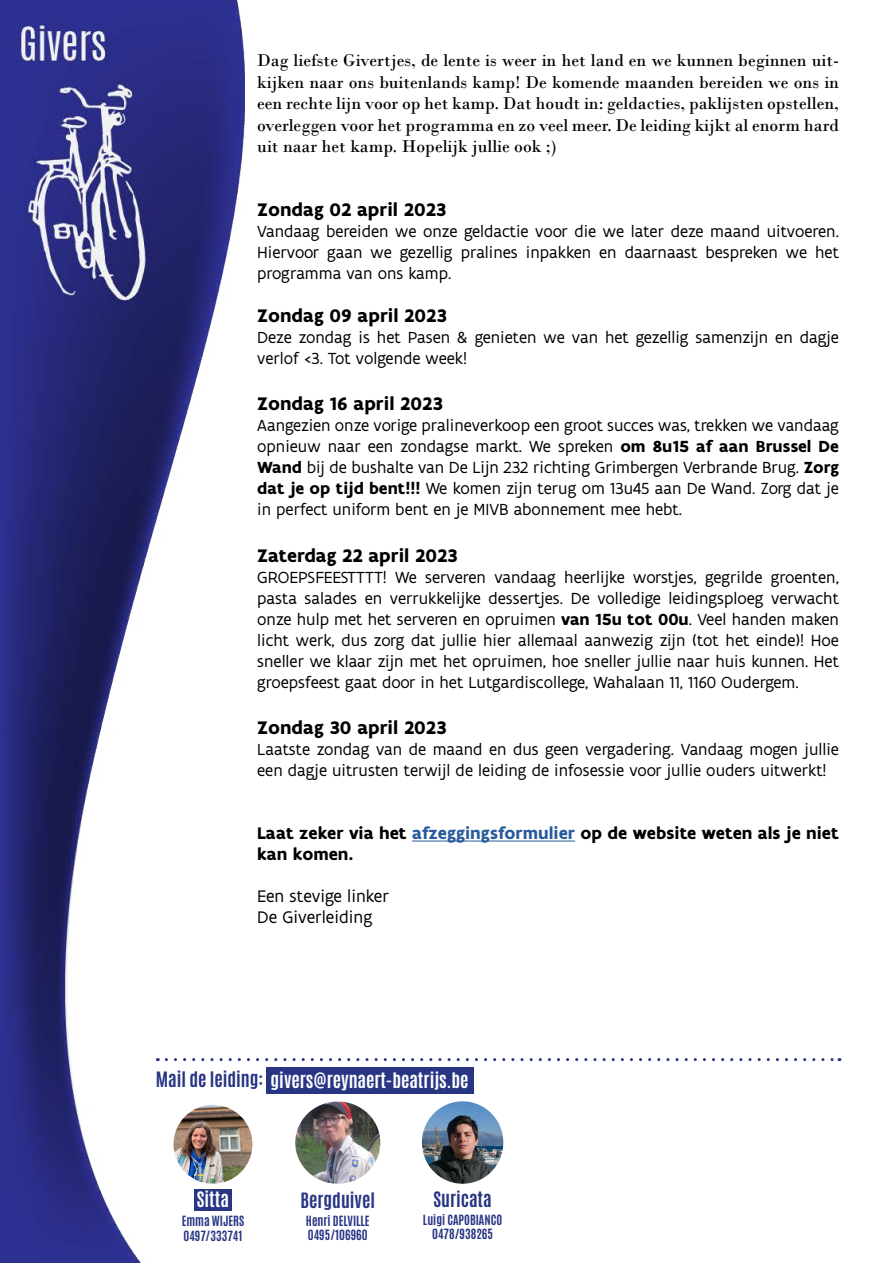
<style>
.page{position:relative;width:893px;height:1263px;background:#fff}
.page>*{position:absolute;margin:0;border:0;box-sizing:border-box;transform-origin:0 0}
.t1{font:700 19.5px "Flanders Art Sans";color:#000}
.t2{font:18px/21.6px "Bodoni";color:#000;text-align:justify}
.t3{font:700 18px/21px "Flanders Art Sans";color:#000}
.t4{font:700 18px "Antonio";color:#fff}
.t5{font:18px/21px "Flanders Art Sans";color:#000}
.t6{font:700 18px "Antonio";color:#283583}
.t7{font:17.25px/21px "Flanders Art Sans";color:#000;text-align:justify}
.t8{font:700 12px/14.4px "Antonio";color:#283583}
.s1{font-weight:700}
.s2{color:#275b9b}
.s3{color:#283583}
</style>
<div class="page">
<svg style="left:247px;top:1058px;width:593px;height:3px"></svg>
<img style="left:0;top:0;width:245px;height:1263px">
<div style="left:266px;top:1067px;width:207px;height:26px;background:#283583"></div>
<img style="left:295px;top:1101px;width:85px;height:83px">
<hr style="left:412px;top:841px;width:163px;height:1px;background:#275b9b">
<img style="left:173px;top:1105px;width:79px;height:79px;border-radius:39px">
<img style="left:422px;top:1101px;width:81px;height:83px">
<div style="left:194px;top:1189px;width:38px;height:22px;background:#283583"></div>
<p class="t2" style="left:257px;top:49px;width:583px">Dag liefste Givertjes, de lente is weer in het land en we kunnen beginnen uit&shy;kijken naar ons buitenlands kamp! De komende maanden bereiden we ons in een rechte lijn voor op het kamp. Dat houdt in: geldacties, paklijsten opstellen, overleggen voor het programma en zo veel meer. De leiding kijkt al enorm hard uit naar het kamp. Hopelijk jullie ook ;)</p>
<p class="t1" style="left:257px;top:198px;width:191px">Zondag 02 april 2023</p>
<p class="t7" style="left:257px;top:222px;width:583px">Vandaag bereiden we onze geldactie voor die we later deze maand uitvoeren.<br>Hiervoor gaan we gezellig pralines inpakken en daarnaast bespreken we het programma van ons kamp.</p>
<p class="t1" style="left:257px;top:303px;width:191px">Zondag 09 april 2023</p>
<p class="t7" style="left:257px;top:327px;width:583px">Deze zondag is het Pasen &amp; genieten we van het gezellig samenzijn en dagje verlof &lt;3. Tot volgende week!</p>
<p class="t1" style="left:257px;top:392px;width:187px">Zondag 16 april 2023</p>
<p class="t7" style="left:257px;top:416px;width:583px">Aangezien onze vorige pralineverkoop een groot succes was, trekken we vandaag opnieuw naar een zondagse markt. We spreken <span class="s1">om 8u15 af aan Brussel De Wand</span> bij de bushalte van De Lijn 232 richting Grimbergen Verbrande Brug. <span class="s1">Zorg dat je op tijd bent!!!</span> We komen zijn terug om 13u45 aan De Wand. Zorg dat je in perfect uniform bent en je MIVB abonnement mee hebt.</p>
<p class="t1" style="left:257px;top:543px;width:202px">Zaterdag 22 april 2023</p>
<p class="t7" style="left:257px;top:567px;width:583px">GROEPSFEESTTTT! We serveren vandaag heerlijke worstjes, gegrilde groenten, pasta salades en verrukkelijke dessertjes. De volledige leidingsploeg verwacht onze hulp met het serveren en opruimen <span class="s1">van 15u tot 00u</span>. Veel handen maken licht werk, dus zorg dat jullie hier allemaal aanwezig zijn (tot het einde)! Hoe sneller we klaar zijn met het opruimen, hoe sneller jullie naar huis kunnen. Het groepsfeest gaat door in het Lutgardiscollege, Wahalaan 11, 1160 Oudergem.</p>
<p class="t1" style="left:257px;top:716px;width:191px">Zondag 30 april 2023</p>
<p class="t7" style="left:257px;top:740px;width:583px">Laatste zondag van de maand en dus geen vergadering. Vandaag mogen jullie een dagje uitrusten terwijl de leiding de infosessie voor jullie ouders uitwerkt!</p>
<p class="t3" style="left:257px;top:823px;width:583px">Laat zeker via het <span class="s2">afzeggingsformulier</span> op de website weten als je niet kan komen.</p>
<p class="t5" style="left:257px;top:886px;width:133px">Een stevige linker<br>De Giverleiding</p>
<p class="t4" style="left:156px;top:1067px;width:314px"><span class="s3">Mail de leiding:</span> givers@reynaert-beatrijs.be</p>
<p class="t4" style="left:197px;top:1187px;width:34px">Sitta</p>
<p class="t8" style="left:182px;top:1214px;width:64px">Emma WIJERS<br>0497/333741</p>
<p class="t6" style="left:300px;top:1187px;width:76px">Bergduivel</p>
<p class="t8" style="left:306px;top:1214px;width:65px">Henri DELVILLE<br>0495/106960</p>
<p class="t6" style="left:433px;top:1186px;width:60px">Suricata</p>
<p class="t8" style="left:423px;top:1213px;width:81px;text-align:center">Luigi CAPOBIANCO<br>0478/938265</p>
</div>
